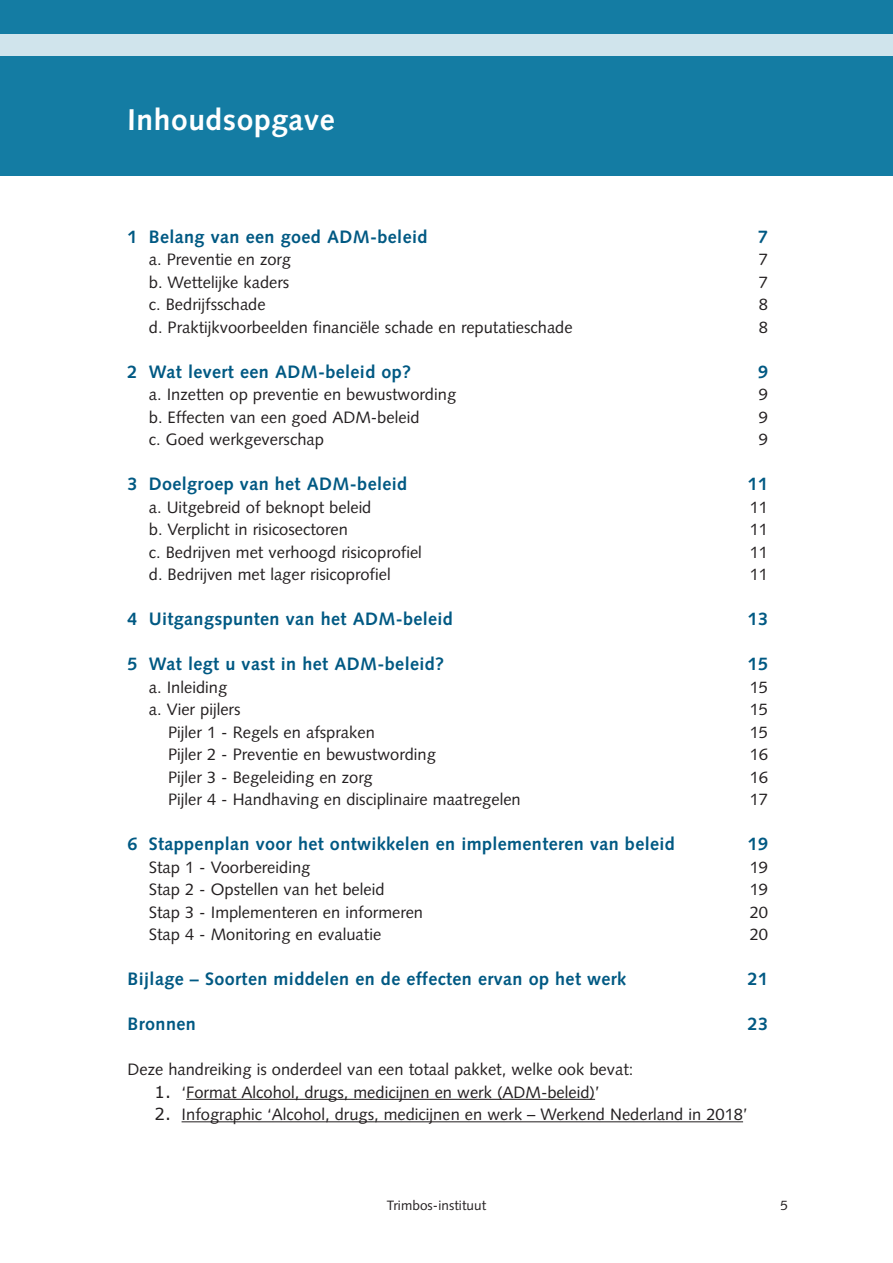
<style>
.page{position:relative;width:893px;height:1263px;background:#fff}
.page>*{position:absolute;margin:0;border:0;box-sizing:border-box;transform-origin:0 0}
._00-KOP_1{font:700 30px "Syntax LT Std";letter-spacing:.02em;color:#fff}
._02-KOP_3__1_1_1{font:700 18px "Syntax LT Std";letter-spacing:.02em;color:#005983}
._04-BROOD{font:16.5px "Syntax LT Std";color:#231f20}
.t1{font:13.5px "Syntax LT Std";letter-spacing:.005em;color:#231f20}
.s1{font-family:"Verdana"}
</style>
<div class="page">
<div style="left:0;top:0;width:893px;height:175px;background:#147ca3"></div>
<div style="left:0;top:34px;width:893px;height:21px;background:#d0e4ec"></div>
<hr style="left:186px;top:1099px;width:409px;height:1px;background:#231f20">
<hr style="left:182px;top:1121px;width:561px;height:1px;background:#231f20">
<p class="_00-KOP_1" style="left:128px;top:102px;width:209px">Inhoudsopgave</p>
<p class="_02-KOP_3__1_1_1" style="left:128px;top:226px;width:301px">1 Belang van een goed ADM-beleid</p>
<p class="_02-KOP_3__1_1_1" style="left:758px;top:226px;width:12px">7</p>
<p class="_04-BROOD" style="left:149px;top:250px;width:143px">a. Preventie en zorg</p>
<p class="_04-BROOD" style="left:759px;top:250px;width:11px">7</p>
<p class="_04-BROOD" style="left:149px;top:272px;width:142px">b. Wettelijke kaders</p>
<p class="_04-BROOD" style="left:759px;top:272px;width:11px">7</p>
<p class="_04-BROOD" style="left:149px;top:295px;width:118px">c. Bedrijfsschade</p>
<p class="_04-BROOD" style="left:759px;top:295px;width:11px">8</p>
<p class="_04-BROOD" style="left:149px;top:317px;width:425px">d. Praktijkvoorbeelden financiële schade en reputatieschade</p>
<p class="_04-BROOD" style="left:759px;top:317px;width:11px">8</p>
<p class="_02-KOP_3__1_1_1" style="left:128px;top:361px;width:285px">2 Wat levert een ADM-beleid op?</p>
<p class="_02-KOP_3__1_1_1" style="left:758px;top:361px;width:12px">9</p>
<p class="_04-BROOD" style="left:149px;top:385px;width:309px">a. Inzetten op preventie en bewustwording</p>
<p class="_04-BROOD" style="left:759px;top:385px;width:11px">9</p>
<p class="_04-BROOD" style="left:149px;top:407px;width:272px">b. Effecten van een goed ADM-beleid</p>
<p class="_04-BROOD" style="left:759px;top:407px;width:11px">9</p>
<p class="_04-BROOD" style="left:149px;top:430px;width:177px">c. Goed werkgeverschap</p>
<p class="_04-BROOD" style="left:759px;top:430px;width:11px">9</p>
<p class="_02-KOP_3__1_1_1" style="left:128px;top:474px;width:281px">3 Doelgroep van het ADM-beleid</p>
<p class="_02-KOP_3__1_1_1" style="left:748px;top:474px;width:22px">11</p>
<p class="_04-BROOD" style="left:149px;top:497px;width:224px">a. Uitgebreid of beknopt beleid</p>
<p class="_04-BROOD" style="left:750px;top:497px;width:20px">11</p>
<p class="_04-BROOD" style="left:149px;top:520px;width:201px">b. Verplicht in risicosectoren</p>
<p class="_04-BROOD" style="left:750px;top:520px;width:20px">11</p>
<p class="_04-BROOD" style="left:149px;top:542px;width:275px">c. Bedrijven met verhoogd risicoprofiel</p>
<p class="_04-BROOD" style="left:750px;top:542px;width:20px">11</p>
<p class="_04-BROOD" style="left:149px;top:565px;width:243px">d. Bedrijven met lager risicoprofiel</p>
<p class="_04-BROOD" style="left:750px;top:565px;width:20px">11</p>
<p class="_02-KOP_3__1_1_1" style="left:128px;top:609px;width:327px">4 Uitgangspunten van het ADM-beleid</p>
<p class="_02-KOP_3__1_1_1" style="left:748px;top:609px;width:22px">13</p>
<p class="_02-KOP_3__1_1_1" style="left:128px;top:654px;width:318px">5 Wat legt u vast in het ADM-beleid?</p>
<p class="_02-KOP_3__1_1_1" style="left:748px;top:654px;width:22px">15</p>
<p class="_04-BROOD" style="left:149px;top:677px;width:80px">a. Inleiding</p>
<p class="_04-BROOD" style="left:750px;top:677px;width:20px">15</p>
<p class="_04-BROOD" style="left:149px;top:700px;width:93px">a. Vier pijlers</p>
<p class="_04-BROOD" style="left:750px;top:700px;width:20px">15</p>
<p class="_04-BROOD" style="left:168px;top:722px;width:208px">Pijler 1 - Regels en afspraken</p>
<p class="_04-BROOD" style="left:750px;top:722px;width:20px">15</p>
<p class="_04-BROOD" style="left:168px;top:745px;width:269px">Pijler 2 - Preventie en bewustwording</p>
<p class="_04-BROOD" style="left:750px;top:745px;width:20px">16</p>
<p class="_04-BROOD" style="left:168px;top:767px;width:206px">Pijler 3 - Begeleiding en zorg</p>
<p class="_04-BROOD" style="left:750px;top:767px;width:20px">16</p>
<p class="_04-BROOD" style="left:168px;top:790px;width:354px">Pijler 4 - Handhaving en disciplinaire maatregelen</p>
<p class="_04-BROOD" style="left:750px;top:790px;width:20px">17</p>
<p class="_02-KOP_3__1_1_1" style="left:128px;top:834px;width:549px">6 Stappenplan voor het ontwikkelen en implementeren van beleid</p>
<p class="_02-KOP_3__1_1_1" style="left:748px;top:834px;width:22px">19</p>
<p class="_04-BROOD" style="left:149px;top:857px;width:163px">Stap 1 - Voorbereiding</p>
<p class="_04-BROOD" style="left:750px;top:857px;width:20px">19</p>
<p class="_04-BROOD" style="left:149px;top:880px;width:237px">Stap 2 - Opstellen van het beleid</p>
<p class="_04-BROOD" style="left:750px;top:880px;width:20px">19</p>
<p class="_04-BROOD" style="left:149px;top:902px;width:276px">Stap 3 - Implementeren en informeren</p>
<p class="_04-BROOD" style="left:750px;top:902px;width:20px">20</p>
<p class="_04-BROOD" style="left:149px;top:925px;width:234px">Stap 4 - Monitoring en evaluatie</p>
<p class="_04-BROOD" style="left:750px;top:925px;width:20px">20</p>
<p class="_02-KOP_3__1_1_1" style="left:128px;top:969px;width:500px">Bijlage – Soorten middelen en de effecten ervan op het werk</p>
<p class="_02-KOP_3__1_1_1" style="left:748px;top:969px;width:22px">21</p>
<p class="_02-KOP_3__1_1_1" style="left:128px;top:1014px;width:70px">Bronnen</p>
<p class="_02-KOP_3__1_1_1" style="left:748px;top:1014px;width:22px">23</p>
<p class="_04-BROOD" style="left:128px;top:1060px;width:507px">Deze handreiking is onderdeel van een totaal pakket, welke ook bevat:</p>
<p class="_04-BROOD" style="left:155px;top:1082px;width:447px"><span class="s1">1.</span> ‘Format Alcohol, drugs, medicijnen en werk (ADM-beleid)’</p>
<p class="_04-BROOD" style="left:155px;top:1105px;width:595px"><span class="s1">2.</span> Infographic ‘Alcohol, drugs, medicijnen en werk – Werkend Nederland in 2018’</p>
<p class="t1" style="left:387px;top:1197px;width:101px">Trimbos-instituut</p>
<p class="t1" style="left:781px;top:1197px;width:9px">5</p>
</div>
